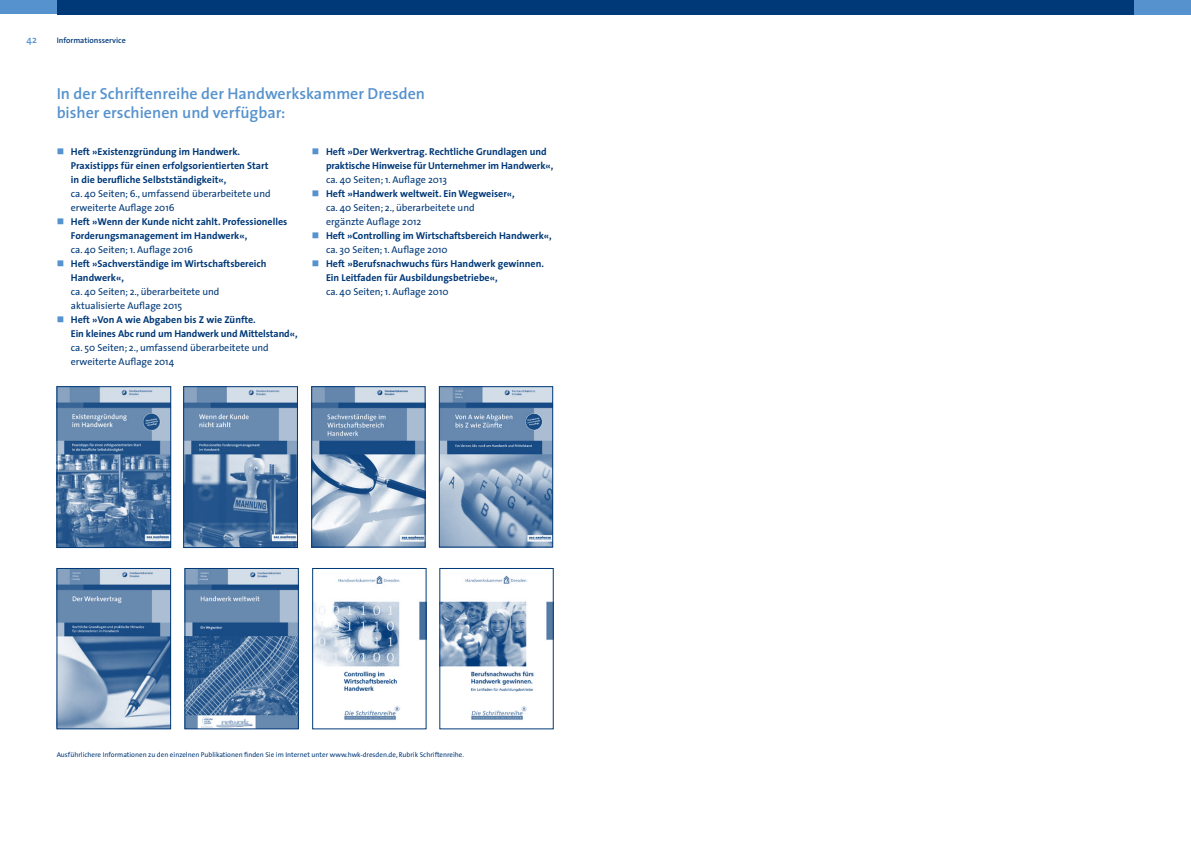
<style>
.page{position:relative;width:1191px;height:842px;background:#fff}
.page>*{position:absolute;margin:0;border:0;box-sizing:border-box;transform-origin:0 0}
.t1{font:600 16px/19.2px "The Sans";color:#5592ce}
.t2{font:700 10px/14px "The Sans";color:#003978}
.t3{font:10px/14px "The Sans";color:#003978}
.t4{font:600 10px "The Sans";color:#5592ce}
.t5{font:600 8px "The Sans";color:#003978}
.t6{font:7px "The Sans";color:#003978}
</style>
<div class="page">
<div style="left:0;top:0;width:57px;height:14px;background:#5592ce"></div>
<img style="left:313px;top:388px;width:110px;height:157px">
<div style="left:311px;top:386px;width:114px;height:161px;border:1px solid #003978"></div>
<img style="left:187px;top:570px;width:110px;height:157px">
<div style="left:185px;top:568px;width:114px;height:161px;border:1px solid #003978"></div>
<img style="left:59px;top:570px;width:110px;height:157px">
<div style="left:57px;top:568px;width:114px;height:161px;border:1px solid #003978"></div>
<img style="left:314px;top:575px;width:110px;height:145px">
<div style="left:312px;top:568px;width:114px;height:161px;border:1px solid #003978"></div>
<img style="left:441px;top:575px;width:110px;height:145px">
<div style="left:439px;top:568px;width:114px;height:161px;border:1px solid #003978"></div>
<img style="left:441px;top:388px;width:110px;height:157px">
<div style="left:439px;top:386px;width:114px;height:161px;border:1px solid #003978"></div>
<img style="left:185px;top:388px;width:111px;height:158px">
<div style="left:183px;top:386px;width:115px;height:162px;border:1px solid #003978"></div>
<div style="left:57px;top:0;width:538px;height:14px;background:#003978"></div>
<div style="left:1134px;top:0;width:57px;height:14px;background:#5592ce"></div>
<div style="left:595px;top:0;width:539px;height:14px;background:#003978"></div>
<img style="left:59px;top:388px;width:110px;height:158px">
<div style="left:57px;top:386px;width:114px;height:162px;border:1px solid #003978"></div>
<p class="t4" style="left:27px;top:31px;width:12px">42</p>
<p class="t5" style="left:57px;top:33px;width:71px">Informationsservice</p>
<h1 class="t1" style="left:57px;top:84px;width:370px">In der Schriftenreihe der Handwerkskammer Dresden bisher erschienen und verfügbar:</h1>
<p class="t2" style="left:71px;top:144px;width:199px">Heft »Existenzgründung im Handwerk.<br>Praxistipps für einen erfolgsorientierten Start in die berufliche Selbstständigkeit«,</p>
<p class="t3" style="left:71px;top:186px;width:201px">ca. 40 Seiten; 6., umfassend überarbeitete und erweiterte Auflage 2016</p>
<p class="t2" style="left:71px;top:214px;width:218px">Heft »Wenn der Kunde nicht zahlt. Professionelles<br>Forderungsmanagement im Handwerk«,</p>
<p class="t3" style="left:71px;top:242px;width:124px">ca. 40 Seiten; 1. Auflage 2016</p>
<p class="t2" style="left:71px;top:256px;width:197px">Heft »Sachverständige im Wirtschaftsbereich<br>Handwerk«,</p>
<p class="t3" style="left:71px;top:284px;width:150px">ca. 40 Seiten; 2., überarbeitete und aktualisierte Auflage 2015</p>
<p class="t2" style="left:71px;top:312px;width:228px">Heft »Von A wie Abgaben bis Z wie Zünfte.<br>Ein kleines Abc rund um Handwerk und Mittelstand«,</p>
<p class="t3" style="left:71px;top:340px;width:199px">ca. 50 Seiten; 2., umfassend überarbeitete und erweiterte Auflage 2014</p>
<p class="t2" style="left:326px;top:144px;width:229px">Heft »Der Werkvertrag. Rechtliche Grundlagen und praktische Hinweise für Unternehmer im Handwerk«,</p>
<p class="t3" style="left:326px;top:172px;width:122px">ca. 40 Seiten; 1. Auflage 2013</p>
<p class="t2" style="left:326px;top:186px;width:190px">Heft »Handwerk weltweit. Ein Wegweiser«,</p>
<p class="t3" style="left:326px;top:200px;width:150px">ca. 40 Seiten; 2., überarbeitete und ergänzte Auflage 2012</p>
<p class="t2" style="left:326px;top:228px;width:227px">Heft »Controlling im Wirtschaftsbereich Handwerk«,</p>
<p class="t3" style="left:326px;top:242px;width:123px">ca. 30 Seiten; 1. Auflage 2010</p>
<p class="t2" style="left:326px;top:256px;width:219px">Heft »Berufsnachwuchs fürs Handwerk gewinnen.<br>Ein Leitfaden für Ausbildungsbetriebe«,</p>
<p class="t3" style="left:326px;top:284px;width:124px">ca. 40 Seiten; 1. Auflage 2010</p>
<p class="t6" style="left:57px;top:749px;width:409px">Ausführlichere Informationen zu den einzelnen Publikationen finden Sie im Internet unter www.hwk-dresden.de, Rubrik Schriftenreihe.</p>
</div>
